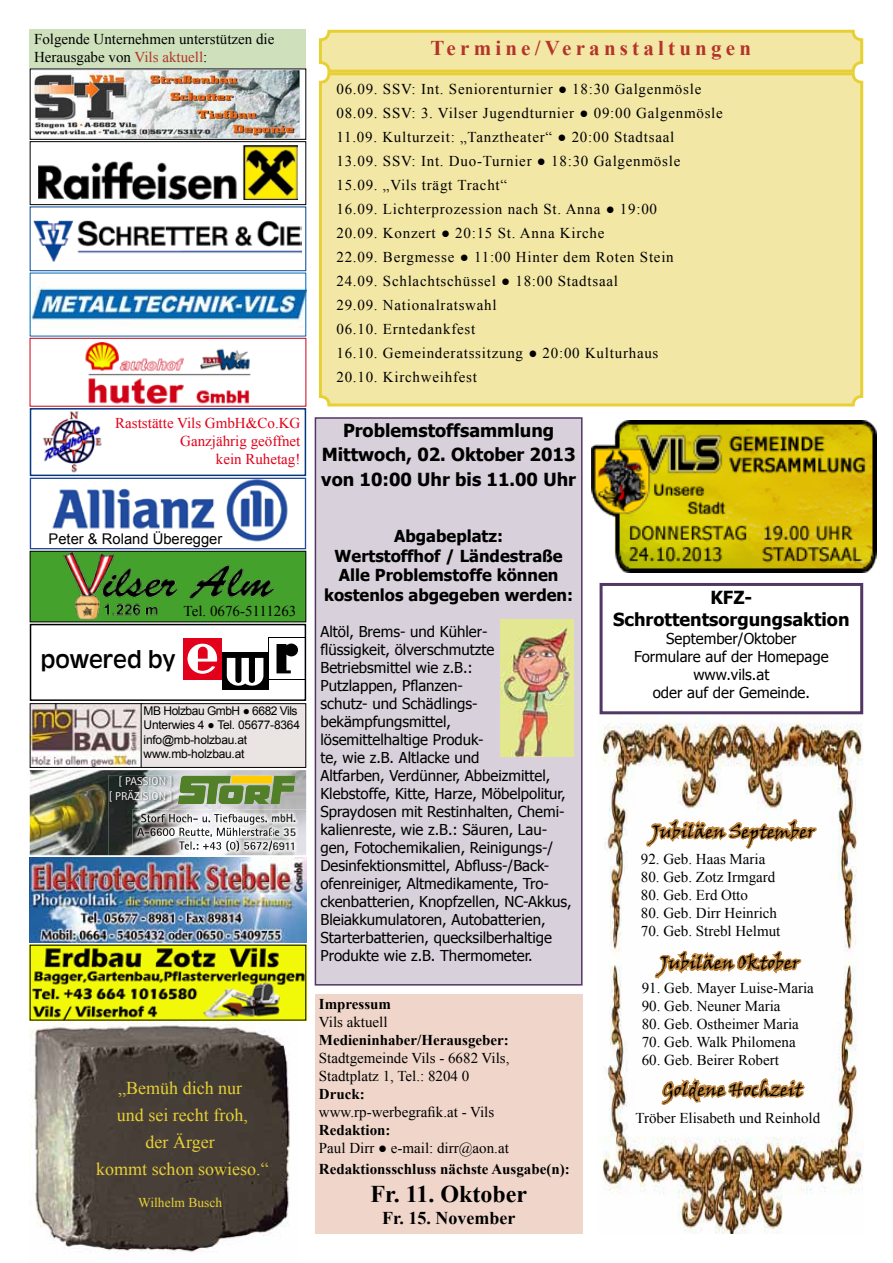
<style>
.page{position:relative;width:893px;height:1263px;background:#fff}
.page>*{position:absolute;margin:0;border:0;box-sizing:border-box;transform-origin:0 0}
.t1{font:25.95px "Antique Oli T";color:#000}
.t2{font:700 24px "Times New Roman";color:#000}
.t3{font:700 21px "Times New Roman";letter-spacing:.2em;color:#b4342a}
.t4{font:700 18px/24.6px "Tahoma";color:#000;text-align:center}
.t5{font:18px/27px "Times New Roman";color:#e7d036;text-align:center}
.t6{font:18px "Viner Hand ITC";color:#000}
.t7{font:700 18px "Times New Roman";color:#000}
.t8{font:700 16.5px/19.8px "Tahoma";color:#000;text-align:center}
.t9{font:15px/18px "Tahoma";color:#000;text-align:center}
.t10{font:15px/24px "Times New Roman";letter-spacing:.05em;color:#000}
.t11{font:15px/18px "Times New Roman";color:#000}
.t12{font:700 15px "Times New Roman";color:#000}
.t13{font:15px/18px "Times New Roman";color:#e2001a;text-align:right}
.t14{font:14.7px "Arial";color:#000}
.t15{font:13.5px "Times New Roman";color:#e7d036}
.t16{font:12px/14.4px "Arial";letter-spacing:-.02em;color:#000}
.t17{font:11.25px/15px "Rotis Sans Serif";color:#fff;text-align:right;scale:1.05 1}
.s1{color:#b4342a}
.s2{font-family:"Times New Roman"}
.s3{font-weight:700}
</style>
<div class="page">
<img style="left:30px;top:1025px;width:260px;height:228px">
<img style="left:85px;top:343px;width:166px;height:61px">
<div style="left:30px;top:338px;width:276px;height:68px;border:1px solid #d00018"></div>
<img style="left:34px;top:220px;width:268px;height:42px">
<div style="left:30px;top:207px;width:276px;height:64px;border:1px solid #004494"></div>
<img style="left:32px;top:281px;width:272px;height:46px">
<img style="left:52px;top:480px;width:236px;height:62px">
<div style="left:30px;top:478px;width:276px;height:71px;border:1px solid #224aa1"></div>
<img style="left:33px;top:71px;width:269px;height:67px">
<div style="left:30px;top:69px;width:276px;height:71px;border:1px solid #000"></div>
<img style="left:38px;top:145px;width:260px;height:55px">
<div style="left:30px;top:141px;width:276px;height:64px;border:1px solid #000"></div>
<div style="left:30px;top:30px;width:276px;height:38px;background:#cee1bc"></div>
<div style="left:30px;top:551px;width:276px;height:71px;background:#44a12b"></div>
<img style="left:63px;top:553px;width:211px;height:67px">
<div style="left:30px;top:551px;width:276px;height:71px;border:1px solid #000"></div>
<img style="left:32px;top:947px;width:272px;height:71px">
<img style="left:30px;top:770px;width:276px;height:85px">
<img style="left:272px;top:809px;width:34px;height:46px">
<img style="left:272px;top:814px;width:23px;height:11px">
<img style="left:272px;top:827px;width:24px;height:10px">
<img style="left:272px;top:840px;width:22px;height:11px">
<img style="left:108px;top:775px;width:164px;height:80px">
<img style="left:141px;top:814px;width:131px;height:11px">
<img style="left:137px;top:827px;width:135px;height:10px">
<img style="left:179px;top:840px;width:93px;height:11px">
<svg style="left:178px;top:776px;width:118px;height:28px;background:#6f9250"></svg>
<img style="left:231px;top:776px;width:41px;height:7px">
<img style="left:30px;top:857px;width:276px;height:85px">
<svg style="left:268px;top:638px;width:35px;height:42px"></svg>
<div style="left:269px;top:639px;width:35px;height:40px;background:#fff"></div>
<svg style="left:277px;top:643px;width:21px;height:30px"></svg>
<div style="left:222px;top:652px;width:47px;height:38px;background:#000"></div>
<div style="left:183px;top:638px;width:39px;height:42px;background:#e2001a"></div>
<svg style="left:188px;top:644px;width:29px;height:30px"></svg>
<svg style="left:227px;top:658px;width:36px;height:28px"></svg>
<div style="left:30px;top:624px;width:276px;height:77px;border:2px solid #000"></div>
<img style="left:43px;top:411px;width:59px;height:62px">
<div style="left:30px;top:408px;width:276px;height:68px;border:2px solid #003882"></div>
<img style="left:32px;top:705px;width:108px;height:61px">
<div style="left:30px;top:703px;width:112px;height:65px;border:1px solid #000"></div>
<div style="left:141px;top:704px;width:165px;height:63px;background:#eae5e2"></div>
<div style="left:141px;top:703px;width:165px;height:65px;border:1px solid #000"></div>
<div style="left:315px;top:994px;width:268px;height:240px;background:#f0d6ca"></div>
<img style="left:599px;top:712px;width:264px;height:521px">
<svg style="left:645px;top:790px;width:173px;height:116px"></svg>
<div style="left:320px;top:31px;width:542px;height:40px;background:#f3e7a6;border-radius:9px"></div>
<div style="left:319px;top:30px;width:544px;height:43px;border:3px solid #e7d036;border-radius:9px"></div>
<div style="left:320px;top:74px;width:542px;height:331px;background:#f3e7a6;border-radius:9px"></div>
<div style="left:319px;top:72px;width:544px;height:334px;border:3px solid #e7d036;border-radius:9px"></div>
<svg style="left:653px;top:922px;width:150px;height:116px"></svg>
<svg style="left:660px;top:1048px;width:147px;height:112px"></svg>
<div style="left:600px;top:583px;width:263px;height:131px;border:3px solid #523663"></div>
<div style="left:315px;top:418px;width:267px;height:567px;background:#d8d0da"></div>
<div style="left:315px;top:417px;width:268px;height:568px;border:2px solid #523663"></div>
<img style="left:500px;top:620px;width:73px;height:136px">
<img style="left:591px;top:421px;width:285px;height:151px">
<p class="t11" style="left:34px;top:30px;width:242px">Folgende Unternehmen unterstützen die<br>Herausgabe von <span class="s1">Vils aktuell</span>:</p>
<p class="t13" style="left:115px;top:414px;width:187px">Raststätte Vils GmbH&amp;Co.KG<br>Ganzjährig geöffnet<br>kein Ruhetag!</p>
<p class="t14" style="left:49px;top:529px;width:175px">Peter &amp; Roland Überegger</p>
<p class="t11" style="left:184px;top:602px;width:114px">Tel. 0676-5111263</p>
<h1 class="t1" style="left:41px;top:642px;width:136px">powered by</h1>
<p class="t16" style="left:144px;top:704px;width:158px">MB Holzbau GmbH <span class="s2">●</span> 6682 Vils<br>Unterwies 4 <span class="s2">●</span> Tel. 05677-8364 info@mb-holzbau.at www.mb-holzbau.at</p>
<p class="t17" style="left:109px;top:774px;width:63px">[ PASSION ]<br>[ PRÄZISION ]</p>
<p class="t5" style="left:96px;top:1074px;width:174px">„Bemüh dich nur<br>und sei recht froh,<br>der Ärger<br>kommt schon sowieso.“</p>
<p class="t15" style="left:138px;top:1193px;width:85px">Wilhelm Busch</p>
<h3 class="t3" style="left:430px;top:34px;width:322px">Termine/Veranstaltungen</h3>
<p class="t10" style="left:336px;top:77px;width:388px">06.09. SSV: Int. Seniorenturnier ● 18:30 Galgenmösle 08.09. SSV: 3. Vilser Jugendturnier ● 09:00 Galgenmösle 11.09. Kulturzeit: „Tanztheater“ <span class="s3">●</span> 20:00 Stadtsaal<br>13.09. SSV: Int. Duo-Turnier ● 18:30 Galgenmösle 15.09. „Vils trägt Tracht“<br>16.09. Lichterprozession nach St. Anna ● 19:00<br>20.09. Konzert ● 20:15 St. Anna Kirche<br>22.09. Bergmesse <span class="s3">●</span> 11:00 Hinter dem Roten Stein<br>24.09. Schlachtschüssel ● 18:00 Stadtsaal<br>29.09. Nationalratswahl<br>06.10. Erntedankfest<br>16.10. Gemeinderatssitzung ● 20:00 Kulturhaus<br>20.10. Kirchweihfest</p>
<p class="t4" style="left:321px;top:417px;width:256px">Problemstoffsammlung<br>Mittwoch, 02. Oktober 2013 von 10:00 Uhr bis 11.00 Uhr</p>
<p class="t8" style="left:324px;top:525px;width:251px">Abgabeplatz:<br>Wertstoffhof / Ländestraße<br>Alle Problemstoffe können kostenlos abgegeben werden:</p>
<p class="t9" style="left:320px;top:622px;width:253px;text-align:left">Altöl, Brems- und Kühler-<br>flüssigkeit, ölverschmutzte Betriebsmittel wie z.B.:<br>Putzlappen, Pflanzen-<br>schutz- und Schädlings&shy;bekämpfungsmittel,<br>lösemittelhaltige Produk-<br>te, wie z.B. Altlacke und<br>Altfarben, Verdünner, Abbeizmittel, Klebstoffe, Kitte, Harze, Möbelpolitur, Spraydosen mit Restinhalten, Chemi&shy;kalienreste, wie z.B.: Säuren, Lau&shy;gen, Fotochemikalien, Reinigungs-/ Desinfektionsmittel, Abfluss-/Back&shy;ofenreiniger, Altmedikamente, Tro&shy;ckenbatterien, Knopfzellen, NC-Akkus, Bleiakkumulatoren, Autobatterien, Starterbatterien, quecksilberhaltige Produkte wie z.B. Thermometer.</p>
<p class="t12" style="left:319px;top:993px;width:74px">Impressum</p>
<p class="t11" style="left:319px;top:1012px;width:70px">Vils aktuell</p>
<p class="t12" style="left:319px;top:1029px;width:191px">Medieninhaber/Herausgeber:</p>
<p class="t11" style="left:319px;top:1048px;width:192px">Stadtgemeinde Vils - 6682 Vils,<br>Stadtplatz 1, Tel.: 8204 0</p>
<p class="t12" style="left:319px;top:1083px;width:47px">Druck:</p>
<p class="t11" style="left:319px;top:1102px;width:177px">www.rp-werbegrafik.at - Vils</p>
<p class="t12" style="left:319px;top:1119px;width:73px">Redaktion:</p>
<p class="t11" style="left:319px;top:1138px;width:191px">Paul Dirr ● e-mail: dirr@aon.at</p>
<p class="t12" style="left:319px;top:1158px;width:252px">Redaktionsschluss nächste Ausgabe(n):</p>
<h2 class="t2" style="left:371px;top:1178px;width:158px">Fr. 11. Oktober</h2>
<p class="t7" style="left:382px;top:1205px;width:135px">Fr. 15. November</p>
<p class="t4" style="left:613px;top:585px;width:238px;line-height:21.6px">KFZ-<br>Schrottentsorgungsaktion</p>
<p class="t9" style="left:634px;top:628px;width:196px">September/Oktober<br>Formulare auf der Homepage www.vils.at<br>oder auf der Gemeinde.</p>
<p class="t6" style="left:651px;top:820px;width:165px">Jubiläen September</p>
<p class="t11" style="left:641px;top:850px;width:126px">92. Geb. Haas Maria</p>
<p class="t11" style="left:641px;top:868px;width:136px">80. Geb. Zotz Irmgard</p>
<p class="t11" style="left:641px;top:886px;width:109px">80. Geb. Erd Otto</p>
<p class="t11" style="left:641px;top:904px;width:138px">80. Geb. Dirr Heinrich</p>
<p class="t11" style="left:641px;top:922px;width:141px">70. Geb. Strebl Helmut</p>
<p class="t6" style="left:660px;top:951px;width:141px">Jubiläen Oktober</p>
<p class="t11" style="left:642px;top:979px;width:174px">91. Geb. Mayer Luise-Maria</p>
<p class="t11" style="left:642px;top:997px;width:140px">90. Geb. Neuner Maria</p>
<p class="t11" style="left:642px;top:1015px;width:159px">80. Geb. Ostheimer Maria</p>
<p class="t11" style="left:642px;top:1033px;width:155px">70. Geb. Walk Philomena</p>
<p class="t11" style="left:642px;top:1051px;width:139px">60. Geb. Beirer Robert</p>
<p class="t6" style="left:663px;top:1078px;width:141px">Goldene Hochzeit</p>
<p class="t11" style="left:635px;top:1108px;width:186px">Tröber Elisabeth und Reinhold</p>
</div>
